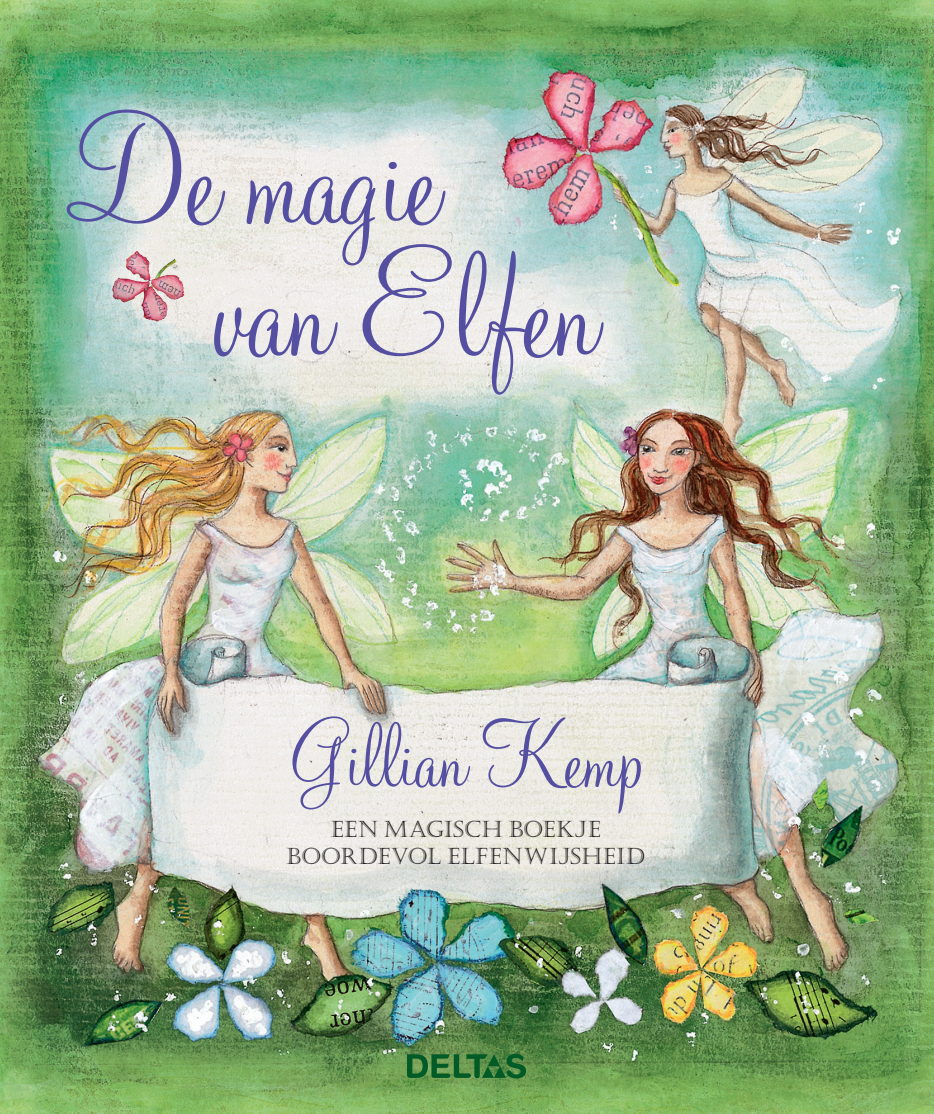
<style>
.page{position:relative;width:934px;height:1114px;background:#fff}
.page>*{position:absolute;margin:0;border:0;box-sizing:border-box;transform-origin:0 0}
.t1{font:162.5px/132.5px "Monterey BT";color:#554fa1}
.t2{font:100px "Monterey BT";color:#554fa1}
.t3{font:22.5px/27px "Castellar";letter-spacing:.025em;color:#231f20;text-align:center}
</style>
<div class="page">
<img style="left:0;top:0;width:934px;height:1113px">
<img style="left:167px;top:265px;width:15px;height:57px">
<img style="left:112px;top:265px;width:55px;height:57px">
<img style="left:126px;top:251px;width:50px;height:14px">
<svg style="left:407px;top:1053px;width:119px;height:25px;background:#367a3b"></svg>
<svg style="left:932px;top:0;width:2px;height:8px"></svg>
<h1 class="t1" style="left:211px;top:108px;width:386px;text-indent:-138px">De magie van Elfen</h1>
<h2 class="t2" style="left:287px;top:697px;width:359px">Gillian Kemp</h2>
<p class="t3" style="left:286px;top:816px;width:360px">EEN MAGISCH BOEKJE<br>BOORDEVOL ELFENWIJSHEID</p>
</div>
